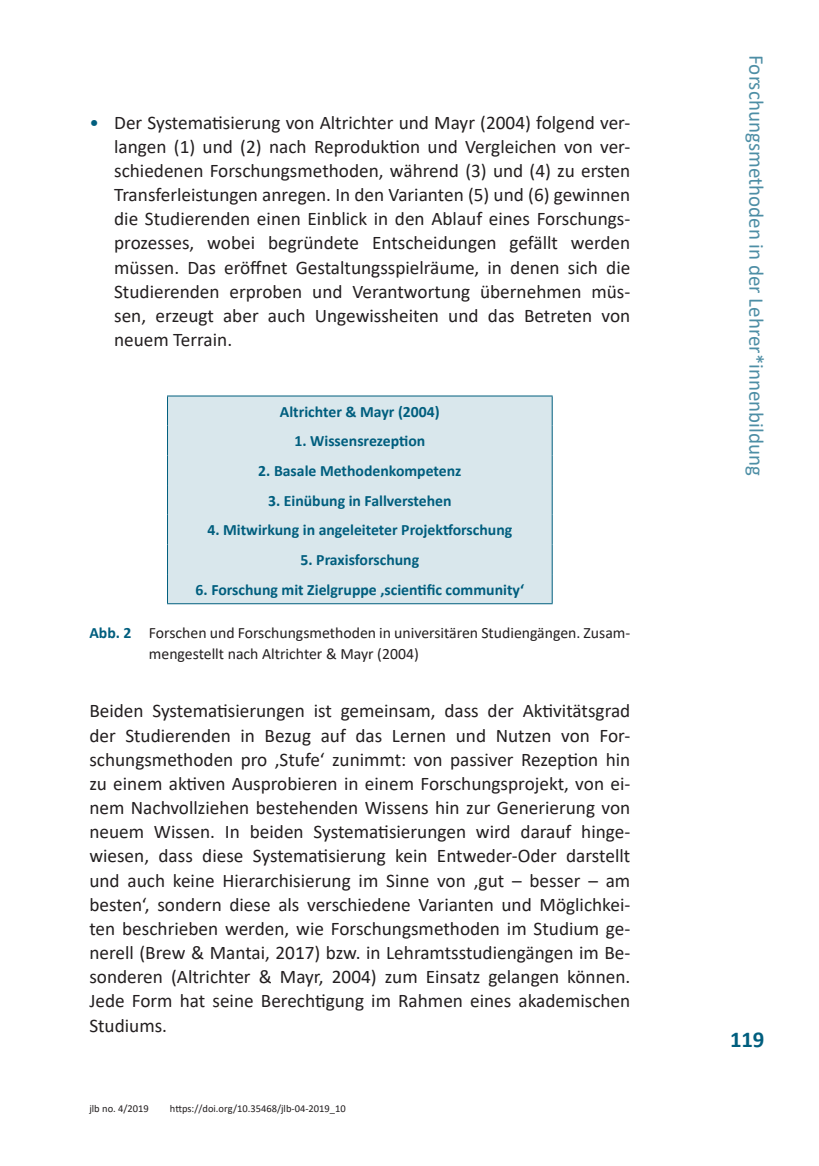
<style>
.page{position:relative;width:819px;height:1166px;background:#fff}
.page>*{position:absolute;margin:0;border:0;box-sizing:border-box;transform-origin:0 0}
.t1{font:700 22.75px "Calibri";color:#005e7e}
.t2{font:21px "Calibri";color:#4d8ea5}
.t3{font:19.25px/24.2px "Calibri";color:#231f20;text-align:justify}
.t4{font:700 15.75px "Calibri";color:#005e7e}
.t5{font:15.75px/21px "Calibri";color:#231f20}
.t6{font:10.5px "Calibri";color:#231f20}
.s1{color:#005e7e}
.s2{font-weight:700;color:#005e7e}
</style>
<div class="page">
<div style="left:168px;top:396px;width:383px;height:207px;background:#d9e7ec"></div>
<hr style="left:167px;top:395px;width:385px;height:1px;background:#005e7e">
<hr style="left:167px;top:603px;width:385px;height:1px;background:#005e7e">
<hr style="left:167px;top:396px;width:1px;height:30px;background:#005e7e">
<hr style="left:551px;top:396px;width:1px;height:30px;background:#005e7e">
<svg style="left:167px;top:426px;width:1px;height:29px"></svg>
<svg style="left:551px;top:426px;width:1px;height:29px"></svg>
<hr style="left:167px;top:455px;width:1px;height:30px;background:#005e7e">
<hr style="left:551px;top:455px;width:1px;height:30px;background:#005e7e">
<hr style="left:167px;top:485px;width:1px;height:30px;background:#005e7e">
<hr style="left:551px;top:485px;width:1px;height:30px;background:#005e7e">
<svg style="left:167px;top:515px;width:1px;height:29px"></svg>
<svg style="left:551px;top:515px;width:1px;height:29px"></svg>
<hr style="left:167px;top:544px;width:1px;height:30px;background:#005e7e">
<hr style="left:551px;top:544px;width:1px;height:30px;background:#005e7e">
<svg style="left:167px;top:574px;width:1px;height:29px"></svg>
<svg style="left:551px;top:574px;width:1px;height:29px"></svg>
<p class="t3" style="left:114px;top:110px;width:517px;text-indent:-25px"><span class="s1">•</span> Der Systematisierung von Altrichter und Mayr (2004) folgend ver&shy;langen (1) und (2) nach Reproduktion und Vergleichen von ver&shy;schiedenen Forschungsmethoden, während (3) und (4) zu ersten Transferleistungen anregen. In den Varianten (5) und (6) gewinnen die Studierenden einen Einblick in den Ablauf eines Forschungs&shy;prozesses, wobei begründete Entscheidungen gefällt werden müssen. Das eröffnet Gestaltungsspielräume, in denen sich die Studierenden erproben und Verantwortung übernehmen müs&shy;sen, erzeugt aber auch Ungewissheiten und das Betreten von neuem Terrain.</p>
<p class="t4" style="left:280px;top:400px;width:161px">Altrichter &amp; Mayr (2004)</p>
<p class="t4" style="left:294px;top:430px;width:132px">1. Wissensrezeption</p>
<p class="t4" style="left:258px;top:460px;width:205px">2. Basale Methodenkompetenz</p>
<p class="t4" style="left:268px;top:489px;width:185px">3. Einübung in Fallverstehen</p>
<p class="t4" style="left:207px;top:519px;width:306px">4. Mitwirkung in angeleiteter Projektforschung</p>
<p class="t4" style="left:300px;top:549px;width:120px">5. Praxisforschung</p>
<p class="t4" style="left:195px;top:578px;width:330px">6. Forschung mit Zielgruppe ‚scientific community‘</p>
<p class="t5" style="left:149px;top:621px;width:483px;text-indent:-60px"><span class="s2">Abb. 2</span> Forschen und Forschungsmethoden in universitären Studiengängen. Zusam&shy;mengestellt nach Altrichter &amp; Mayr (2004)</p>
<p class="t3" style="left:89px;top:698px;width:542px">Beiden Systematisierungen ist gemeinsam, dass der Aktivitätsgrad der Studierenden in Bezug auf das Lernen und Nutzen von For&shy;schungsmethoden pro ‚Stufe‘ zunimmt: von passiver Rezeption hin zu einem aktiven Ausprobieren in einem Forschungsprojekt, von ei&shy;nem Nachvollziehen bestehenden Wissens hin zur Generierung von neuem Wissen. In beiden Systematisierungen wird darauf hinge&shy;wiesen, dass diese Systematisierung kein Entweder-Oder darstellt und auch keine Hierarchisierung im Sinne von ‚gut – besser – am besten‘, sondern diese als verschiedene Varianten und Möglichkei&shy;ten beschrieben werden, wie Forschungsmethoden im Studium ge&shy;nerell (Brew &amp; Mantai, 2017) bzw. in Lehramtsstudiengängen im Be&shy;sonderen (Altrichter &amp; Mayr, 2004) zum Einsatz gelangen können.<br>Jede Form hat seine Berechtigung im Rahmen eines akademischen Studiums.</p>
<p class="t6" style="left:89px;top:1101px;width:61px">jlb no. 4/2019</p>
<p class="t6" style="left:170px;top:1101px;width:177px">https://doi.org/10.35468/jlb-04-2019_10</p>
<p class="t2" style="left:771px;top:55px;width:422px;rotate:90deg">Forschungsmethoden in der Lehrer*innenbildung</p>
<p class="t1" style="left:730px;top:1023px;width:36px">119</p>
</div>
